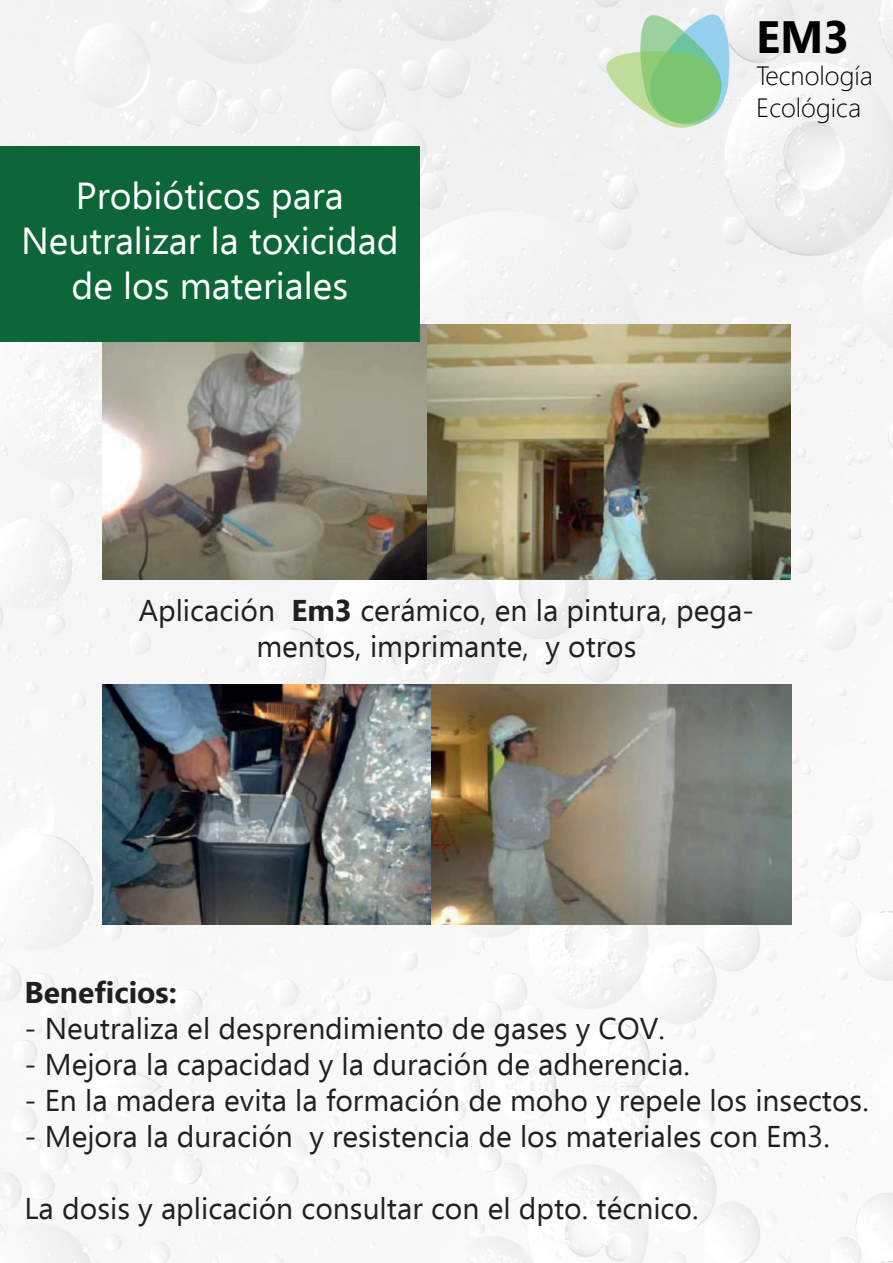
<style>
.page{position:relative;width:893px;height:1263px;background:#fff}
.page>*{position:absolute;margin:0;border:0;box-sizing:border-box;transform-origin:0 0}
.t1{font:700 45.3px "Segoe UI";color:#000}
.t2{font:37.5px/45px "Ebrima";color:#fff;text-align:center}
.t3{font:30px/36px "Ebrima";color:#231f20;text-align:center}
.t4{font:700 30px "Ebrima";color:#231f20}
.t5{font:300 26.4px/31.7px "Segoe UI";color:#000}
.s1{font-weight:700}
</style>
<div class="page">
<img style="left:0;top:0;width:892px;height:1263px">
<img style="left:103px;top:324px;width:324px;height:255px">
<img style="left:427px;top:324px;width:363px;height:255px">
<img style="left:103px;top:684px;width:688px;height:240px">
<div style="left:0;top:146px;width:420px;height:195px;background:#0c6638"></div>
<svg style="left:602px;top:13px;width:128px;height:117px"></svg>
<p class="t2" style="left:21px;top:172px;width:379px">Probióticos para<br>Neutralizar la toxicidad de los materiales</p>
<h1 class="t1" style="left:756px;top:-5px;width:95px">EM3</h1>
<p class="t5" style="left:756px;top:57px;width:118px">Tecnología<br>Ecológica</p>
<p class="t3" style="left:139px;top:591px;width:617px">Aplicación <span class="s1">Em3</span> cerámico, en la pintura, pega&shy;mentos, imprimante, y otros</p>
<p class="t4" style="left:25px;top:969px;width:154px">Beneficios:</p>
<p class="t3" style="left:25px;top:1010px;width:642px">- Neutraliza el desprendimiento de gases y COV.</p>
<p class="t3" style="left:25px;top:1046px;width:667px">- Mejora la capacidad y la duración de adherencia.</p>
<p class="t3" style="left:25px;top:1082px;width:846px">- En la madera evita la formación de moho y repele los insectos.</p>
<p class="t3" style="left:25px;top:1118px;width:807px">- Mejora la duración y resistencia de los materiales con Em3.</p>
<p class="t3" style="left:25px;top:1190px;width:675px">La dosis y aplicación consultar con el dpto. técnico.</p>
</div>
